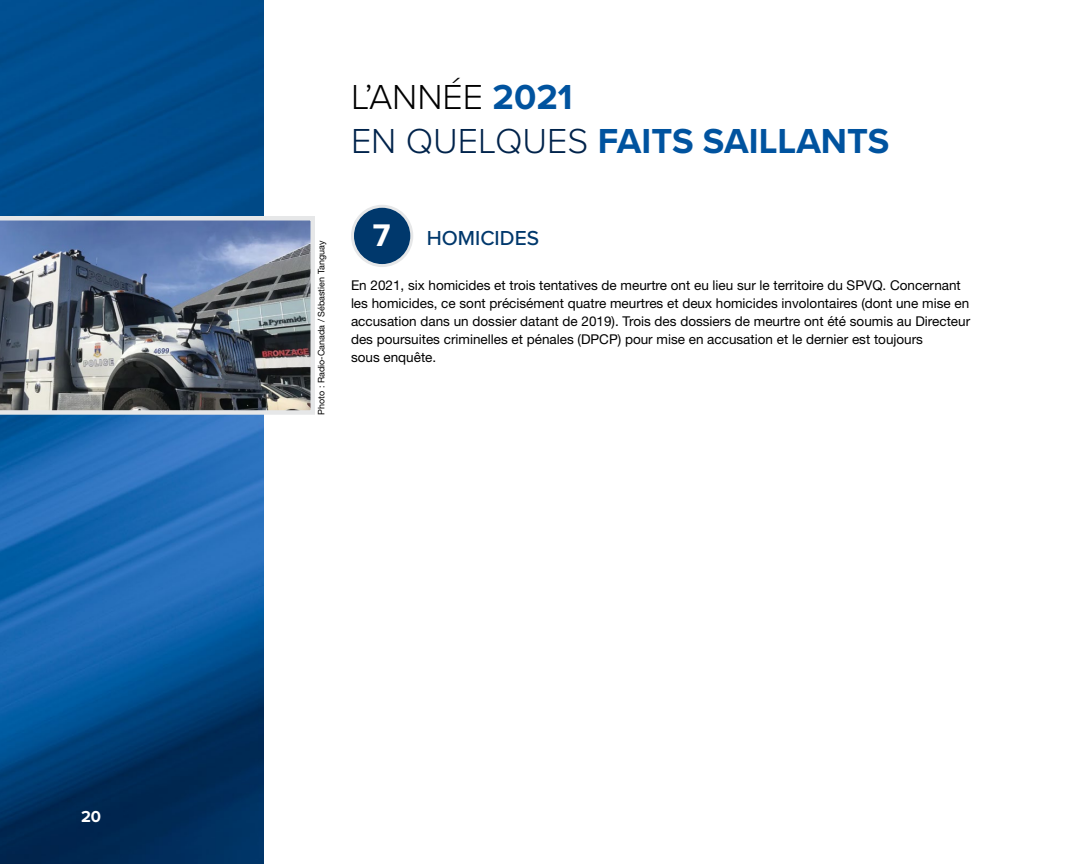
<style>
.page{position:relative;width:1080px;height:864px;background:#fff}
.page>*{position:absolute;margin:0;border:0;box-sizing:border-box;transform-origin:0 0}
.t1{font:700 36px/43.2px "Proxima Nova";color:#00539f}
.t2{font:700 32.4px "Proxima Nova";color:#fff}
.t3{font:500 21px "Proxima Nova";color:#00386c}
.t4{font:700 16.5px "Proxima Nova";color:#fff}
.t5{font:13.5px/18px "Helvetica Neue";color:#000}
.t6{font:9px "Helvetica Neue";color:#000}
.s1{font-weight:300;color:#000}
.s2{font-weight:300;color:#00234b}
</style>
<div class="page">
<img style="left:0;top:0;width:264px;height:864px">
<img style="left:0;top:214px;width:315px;height:203px">
<div style="left:353px;top:206px;width:59px;height:60px;background:#00386c;border-radius:50%"></div>
<div style="left:351px;top:205px;width:62px;height:62px;border:3px solid #e6e7e8;border-radius:50%"></div>
<p class="t4" style="left:81px;top:805px;width:22px">20</p>
<h1 class="t1" style="left:351px;top:75px;width:540px"><span class="s1">L’ANNÉE</span> 2021<br><span class="s2">EN QUELQUES</span> FAITS SAILLANTS</h1>
<p class="t6" style="left:316px;top:415px;width:175px;rotate:-90deg">Photo : Radio-Canada / Sébastien Tanguay</p>
<h2 class="t2" style="left:373px;top:211px;width:19px">7</h2>
<h3 class="t3" style="left:427px;top:223px;width:114px">HOMICIDES</h3>
<p class="t5" style="left:351px;top:276px;width:621px">En 2021, six homicides et trois tentatives de meurtre ont eu lieu sur le territoire du SPVQ. Concernant les homicides, ce sont précisément quatre meurtres et deux homicides involontaires (dont une mise en accusation dans un dossier datant de 2019). Trois des dossiers de meurtre ont été soumis au Directeur des poursuites criminelles et pénales (DPCP) pour mise en accusation et le dernier est toujours<br>sous enquête.</p>
</div>
